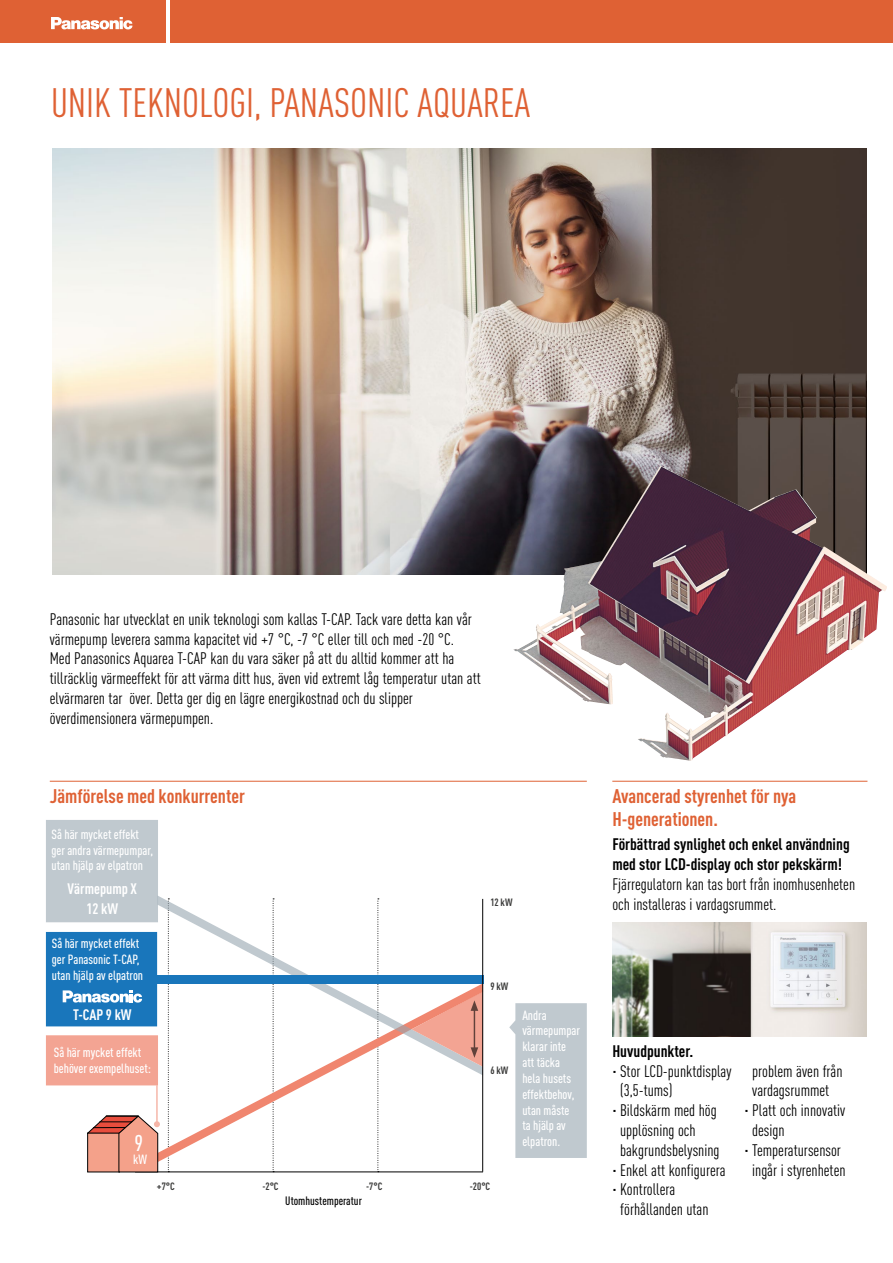
<style>
.page{position:relative;width:893px;height:1263px;background:#fff}
.page>*{position:absolute;margin:0;border:0;box-sizing:border-box;transform-origin:0 0}
.t1{font:40.5px "DIN Cond";color:#df6134}
.t2{font:500 22.5px "DIN Cond";color:#fff}
.t3{font:700 19.5px/23.4px "DIN Cond";color:#df6134}
.t4{font:16.5px/19.8px "DIN Cond";color:#000}
.t5{font:700 16.5px/19.8px "DIN Cond";color:#000}
.t6{font:700 15px/19.5px "DIN Cond";color:#fff;text-align:center}
.t7{font:500 13.2px/15.8px "DIN Cond";color:#fff}
.t8{font:500 12px "DIN Cond";color:#000}
.t9{font:700 10.5px "DIN Cond";color:#3c3c3b}
</style>
<div class="page">
<img style="left:52px;top:149px;width:814px;height:426px">
<div style="left:0;top:0;width:166px;height:43px;background:#df6134"></div>
<svg style="left:51px;top:17px;width:81px;height:13px"></svg>
<div style="left:170px;top:0;width:723px;height:43px;background:#df6134"></div>
<hr style="left:50px;top:781px;width:537px;height:1px;background:#df6134">
<svg style="left:160px;top:1075px;width:219px;height:86px"></svg>
<svg style="left:158px;top:896px;width:325px;height:179px"></svg>
<div style="left:157px;top:975px;width:326px;height:8px;background:#1976bb"></div>
<hr style="left:135px;top:1171px;width:348px;height:1px;background:#000">
<div style="left:46px;top:1035px;width:112px;height:50px;background:#f3a493"></div>
<svg style="left:509px;top:1003px;width:78px;height:155px;background:#c5cdd3"></svg>
<div style="left:46px;top:820px;width:112px;height:102px;background:#c0c9cf"></div>
<hr style="left:156px;top:1085px;width:2px;height:39px;background:#f0866f">
<svg style="left:412px;top:991px;width:70px;height:76px"></svg>
<svg style="left:87px;top:1115px;width:73px;height:57px;background:#e19684"></svg>
<hr style="left:93px;top:1127px;width:32px;height:1px;background:#000">
<hr style="left:100px;top:1121px;width:32px;height:1px;background:#000">
<hr style="left:106px;top:1116px;width:32px;height:1px;background:#000">
<div style="left:46px;top:932px;width:111px;height:94px;background:#1976bb"></div>
<hr style="left:482px;top:899px;width:1px;height:273px;background:#000">
<img style="left:513px;top:466px;width:374px;height:295px">
<img style="left:612px;top:922px;width:254px;height:114px">
<hr style="left:612px;top:781px;width:255px;height:1px;background:#df6134">
<h1 class="t1" style="left:51px;top:79px;width:481px">UNIK TEKNOLOGI, PANASONIC AQUAREA</h1>
<p class="t4" style="left:50px;top:609px;width:432px">Panasonic har utvecklat en unik teknologi som kallas T-CAP. Tack vare detta kan vår värmepump leverera samma kapacitet vid +7 °C, -7 °C eller till och med -20 °C.<br>Med Panasonics Aquarea T-CAP kan du vara säker på att du alltid kommer att ha tillräcklig värmeeffekt för att värma ditt hus, även vid extremt låg temperatur utan att elvärmaren tar över. Detta ger dig en lägre energikostnad och du slipper överdimensionera värmepumpen.</p>
<p class="t3" style="left:50px;top:784px;width:197px">Jämförelse med konkurrenter</p>
<p class="t7" style="left:52px;top:826px;width:103px">Så här mycket effekt ger andra värmepumpar, utan hjälp av elpatron</p>
<p class="t6" style="left:68px;top:879px;width:71px">Värmepump X<br>12 kW</p>
<p class="t9" style="left:490px;top:896px;width:24px">12 kW</p>
<p class="t7" style="left:52px;top:935px;width:93px">Så här mycket effekt ger Panasonic T-CAP, utan hjälp av elpatron</p>
<p class="t6" style="left:73px;top:1004px;width:60px">T-CAP 9 kW</p>
<p class="t7" style="left:522px;top:1007px;width:59px">Andra värmepumpar klarar inte att täcka hela husets effektbehov, utan måste ta hjälp av elpatron.</p>
<p class="t9" style="left:490px;top:980px;width:19px">9kW</p>
<p class="t7" style="left:54px;top:1044px;width:99px">Så här mycket effekt behöver exempelhuset:</p>
<p class="t9" style="left:490px;top:1064px;width:19px">6kW</p>
<h2 class="t2" style="left:135px;top:1129px;width:10px">9</h2>
<p class="t7" style="left:133px;top:1151px;width:15px">kW</p>
<p class="t9" style="left:157px;top:1180px;width:20px">+7°C</p>
<p class="t9" style="left:262px;top:1180px;width:18px">-2°C</p>
<p class="t9" style="left:366px;top:1180px;width:18px">-7°C</p>
<p class="t9" style="left:470px;top:1180px;width:22px">-20°C</p>
<p class="t8" style="left:285px;top:1193px;width:78px">Utomhustemperatur</p>
<p class="t3" style="left:612px;top:784px;width:186px">Avancerad styrenhet för nya<br>H‑generationen.</p>
<p class="t5" style="left:612px;top:834px;width:239px">Förbättrad synlighet och enkel användning med stor LCD-display och stor pekskärm!</p>
<p class="t4" style="left:612px;top:874px;width:244px">Fjärregulatorn kan tas bort från inomhusenheten och installeras i vardagsrummet.</p>
<p class="t5" style="left:612px;top:1040px;width:83px">Huvudpunkter.</p>
<p class="t4" style="left:612px;top:1061px;width:121px">· Stor LCD-punktdisplay</p>
<p class="t4" style="left:620px;top:1080px;width:54px">(3,5-tums)</p>
<p class="t4" style="left:612px;top:1100px;width:106px">· Bildskärm med hög</p>
<p class="t4" style="left:620px;top:1120px;width:77px">upplösning och</p>
<p class="t4" style="left:620px;top:1140px;width:101px">bakgrundsbelysning</p>
<p class="t4" style="left:612px;top:1160px;width:115px">· Enkel att konfigurera</p>
<p class="t4" style="left:612px;top:1179px;width:64px">· Kontrollera</p>
<p class="t4" style="left:620px;top:1199px;width:90px">förhållanden utan</p>
<p class="t4" style="left:752px;top:1061px;width:92px">problem även från</p>
<p class="t4" style="left:752px;top:1080px;width:79px">vardagsrummet</p>
<p class="t4" style="left:744px;top:1100px;width:102px">· Platt och innovativ</p>
<p class="t4" style="left:752px;top:1120px;width:34px">design</p>
<p class="t4" style="left:744px;top:1140px;width:98px">· Temperatursensor</p>
<p class="t4" style="left:752px;top:1160px;width:95px">ingår i styrenheten</p>
</div>
